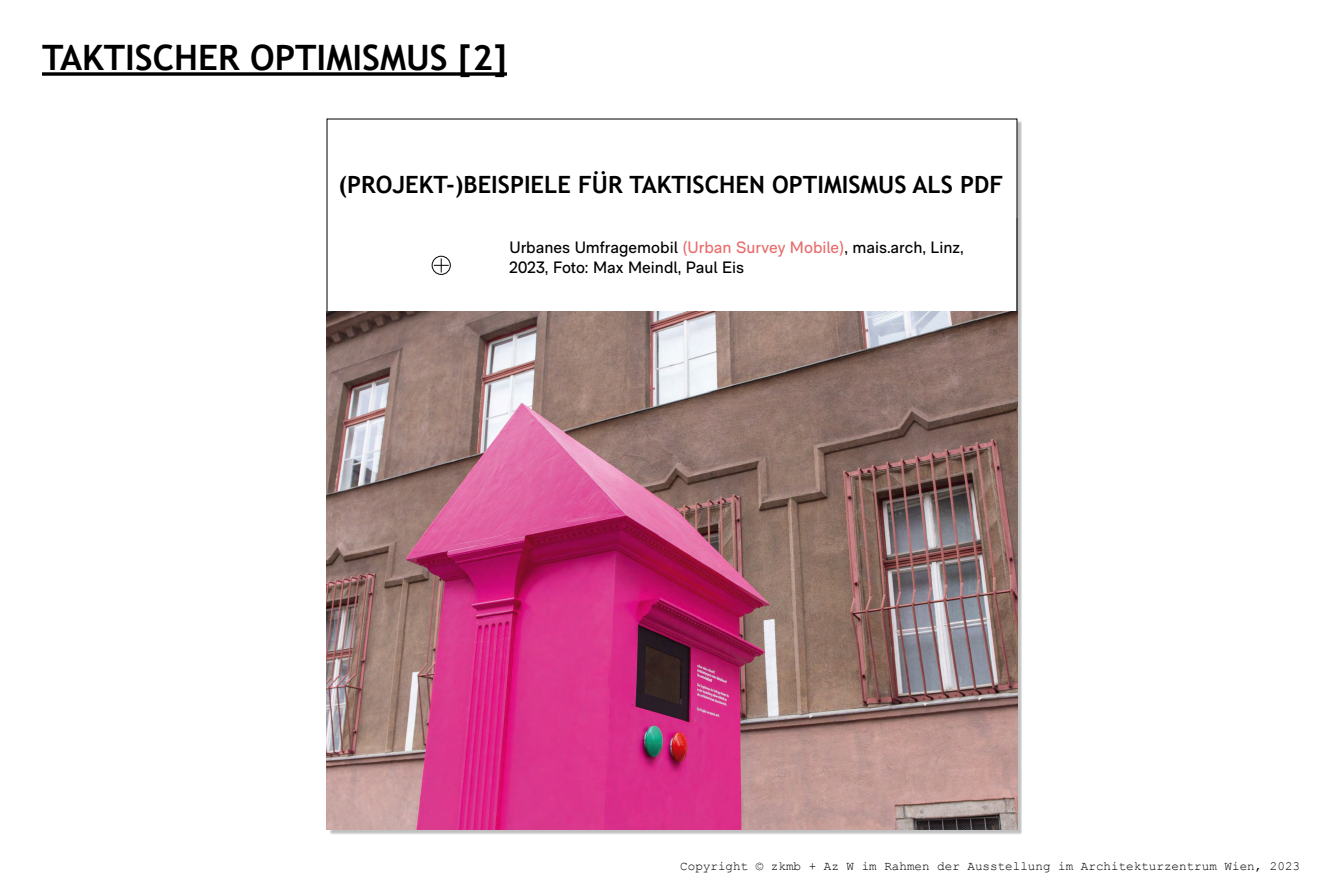
<style>
.page{position:relative;width:1344px;height:896px;background:#fff}
.page>*{position:absolute;margin:0;border:0;box-sizing:border-box;transform-origin:0 0}
.t1{font:700 35px "Trebuchet MS";color:#000}
.t2{font:700 23.8px "Trebuchet MS";color:#000}
.t3{font:16.45px/20.5px "RM Neue";color:#000}
.t4{font:12.6px "Courier New";color:#000}
.s1{color:#e96d6c}
</style>
<div class="page">
<svg style="left:42px;top:72px;width:465px;height:4px;background:#242424"></svg>
<hr style="left:1017px;top:219px;width:1px;height:611px;background:#000">
<div style="left:432px;top:256px;width:19px;height:19px;border:1px solid #000;border-radius:50%"></div>
<svg style="left:434px;top:258px;width:15px;height:14px"></svg>
<img style="left:327px;top:312px;width:690px;height:518px">
<h1 class="t1" style="left:42px;top:37px;width:466px">TAKTISCHER OPTIMISMUS [2]</h1>
<h2 class="t2" style="left:338px;top:170px;width:666px">(PROJEKT-)BEISPIELE FÜR TAKTISCHEN OPTIMISMUS ALS PDF</h2>
<p class="t3" style="left:509px;top:236px;width:456px">Urbanes Umfragemobil <span class="s1">(Urban Survey Mobile)</span>, mais.arch, Linz,<br>2023, Foto: Max Meindl, Paul Eis</p>
<p class="t4" style="left:680px;top:860px;width:621px">Copyright © zkmb + Az W im Rahmen der Ausstellung im Architekturzentrum Wien, 2023</p>
</div>
